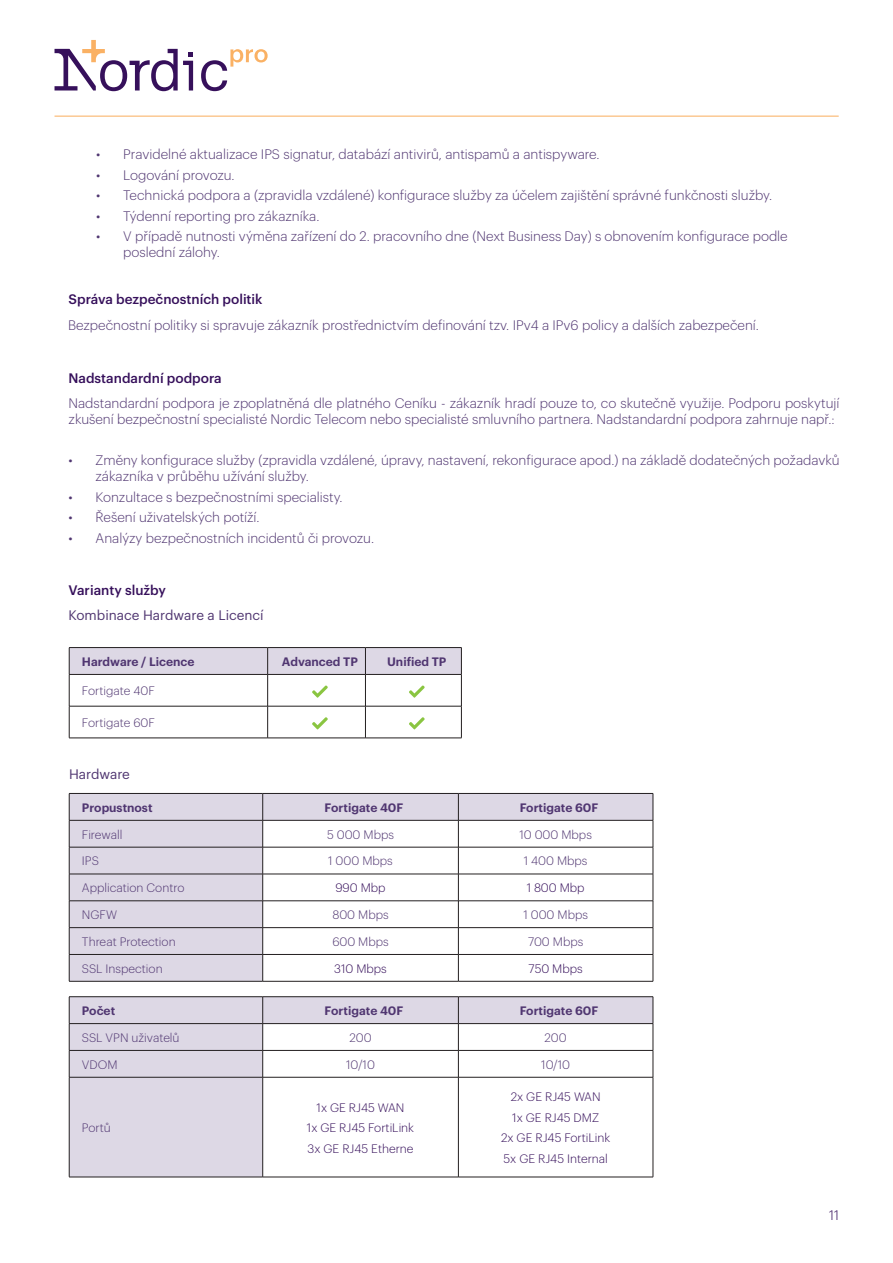
<style>
.page{position:relative;width:893px;height:1263px;background:#fff}
.page>*{position:absolute;margin:0;border:0;box-sizing:border-box;transform-origin:0 0}
.t1{font:300 13.5px/16.2px "Graphik";color:#503671}
.t2{font:500 13.5px "Graphik";color:#36105b}
.t3{font:13.5px "Graphik";color:#503671}
.t4{font:300 13.5px "Graphik";color:#36105b}
.t5{font:300 12px "Graphik";color:#503671}
.t6{font:300 12px/20.5px "Graphik";color:#36105b;text-align:center}
.t7{font:600 12px "Graphik";color:#503671}
</style>
<div class="page">
<hr style="left:55px;top:115px;width:784px;height:2px;background:#fab164">
<svg style="left:55px;top:40px;width:138px;height:51px"></svg>
<svg style="left:201px;top:49px;width:67px;height:42px"></svg>
<svg style="left:69px;top:647px;width:393px;height:27px;background:#d3cfdb"></svg>
<hr style="left:69px;top:674px;width:199px;height:1px;background:#231f20">
<hr style="left:69px;top:675px;width:1px;height:31px;background:#231f20">
<hr style="left:268px;top:674px;width:97px;height:1px;background:#231f20">
<hr style="left:267px;top:675px;width:1px;height:31px;background:#231f20">
<hr style="left:365px;top:674px;width:97px;height:1px;background:#231f20">
<hr style="left:365px;top:675px;width:1px;height:31px;background:#231f20">
<hr style="left:461px;top:675px;width:1px;height:31px;background:#231f20">
<hr style="left:69px;top:706px;width:199px;height:1px;background:#231f20">
<hr style="left:69px;top:706px;width:1px;height:32px;background:#231f20">
<hr style="left:268px;top:706px;width:97px;height:1px;background:#231f20">
<hr style="left:267px;top:706px;width:1px;height:32px;background:#231f20">
<hr style="left:365px;top:706px;width:97px;height:1px;background:#231f20">
<hr style="left:365px;top:706px;width:1px;height:32px;background:#231f20">
<hr style="left:461px;top:706px;width:1px;height:32px;background:#231f20">
<hr style="left:69px;top:738px;width:199px;height:1px;background:#231f20">
<hr style="left:268px;top:738px;width:97px;height:1px;background:#231f20">
<hr style="left:365px;top:738px;width:97px;height:1px;background:#231f20">
<svg style="left:312px;top:685px;width:16px;height:13px"></svg>
<svg style="left:409px;top:685px;width:16px;height:13px"></svg>
<svg style="left:312px;top:717px;width:16px;height:12px"></svg>
<svg style="left:409px;top:717px;width:16px;height:12px"></svg>
<svg style="left:70px;top:794px;width:583px;height:187px"></svg>
<hr style="left:69px;top:793px;width:194px;height:1px;background:#231f20">
<hr style="left:263px;top:793px;width:195px;height:1px;background:#231f20">
<hr style="left:458px;top:793px;width:195px;height:1px;background:#231f20">
<hr style="left:69px;top:820px;width:194px;height:1px;background:#231f20">
<hr style="left:263px;top:820px;width:195px;height:1px;background:#231f20">
<hr style="left:458px;top:820px;width:195px;height:1px;background:#231f20">
<hr style="left:69px;top:847px;width:194px;height:1px;background:#231f20">
<hr style="left:263px;top:847px;width:195px;height:1px;background:#231f20">
<hr style="left:458px;top:847px;width:195px;height:1px;background:#231f20">
<hr style="left:69px;top:874px;width:194px;height:1px;background:#231f20">
<hr style="left:263px;top:874px;width:195px;height:1px;background:#231f20">
<hr style="left:458px;top:874px;width:195px;height:1px;background:#231f20">
<hr style="left:69px;top:900px;width:194px;height:1px;background:#231f20">
<hr style="left:263px;top:900px;width:195px;height:1px;background:#231f20">
<hr style="left:458px;top:900px;width:195px;height:1px;background:#231f20">
<hr style="left:69px;top:927px;width:194px;height:1px;background:#231f20">
<hr style="left:263px;top:927px;width:195px;height:1px;background:#231f20">
<hr style="left:458px;top:927px;width:195px;height:1px;background:#231f20">
<hr style="left:69px;top:954px;width:194px;height:1px;background:#231f20">
<svg style="left:69px;top:794px;width:1px;height:187px"></svg>
<hr style="left:263px;top:954px;width:195px;height:1px;background:#231f20">
<svg style="left:262px;top:794px;width:1px;height:187px"></svg>
<hr style="left:458px;top:954px;width:195px;height:1px;background:#231f20">
<svg style="left:458px;top:794px;width:1px;height:187px"></svg>
<svg style="left:653px;top:794px;width:1px;height:187px"></svg>
<hr style="left:69px;top:981px;width:194px;height:1px;background:#231f20">
<hr style="left:263px;top:981px;width:195px;height:1px;background:#231f20">
<hr style="left:458px;top:981px;width:195px;height:1px;background:#231f20">
<svg style="left:70px;top:997px;width:583px;height:180px"></svg>
<hr style="left:69px;top:996px;width:194px;height:1px;background:#231f20">
<hr style="left:263px;top:996px;width:195px;height:1px;background:#231f20">
<hr style="left:458px;top:996px;width:195px;height:1px;background:#231f20">
<hr style="left:69px;top:1023px;width:194px;height:1px;background:#231f20">
<hr style="left:263px;top:1023px;width:195px;height:1px;background:#231f20">
<hr style="left:458px;top:1023px;width:195px;height:1px;background:#231f20">
<hr style="left:69px;top:1050px;width:194px;height:1px;background:#231f20">
<svg style="left:69px;top:997px;width:1px;height:80px"></svg>
<hr style="left:263px;top:1050px;width:195px;height:1px;background:#231f20">
<svg style="left:262px;top:997px;width:1px;height:80px"></svg>
<hr style="left:458px;top:1050px;width:195px;height:1px;background:#231f20">
<svg style="left:458px;top:997px;width:1px;height:80px"></svg>
<svg style="left:653px;top:997px;width:1px;height:80px"></svg>
<hr style="left:69px;top:1077px;width:194px;height:1px;background:#231f20">
<hr style="left:69px;top:1077px;width:1px;height:100px;background:#231f20">
<hr style="left:263px;top:1077px;width:195px;height:1px;background:#231f20">
<hr style="left:262px;top:1077px;width:1px;height:100px;background:#231f20">
<hr style="left:458px;top:1077px;width:195px;height:1px;background:#231f20">
<hr style="left:458px;top:1077px;width:1px;height:100px;background:#231f20">
<hr style="left:653px;top:1077px;width:1px;height:100px;background:#231f20">
<hr style="left:69px;top:1177px;width:194px;height:1px;background:#231f20">
<hr style="left:263px;top:1177px;width:195px;height:1px;background:#231f20">
<hr style="left:458px;top:1177px;width:195px;height:1px;background:#231f20">
<p class="t1" style="left:96px;top:145px;width:505px">• Pravidelné aktualizace IPS signatur, databází antivirů, antispamů a antispyware.</p>
<p class="t1" style="left:96px;top:166px;width:140px">• Logování provozu.</p>
<p class="t1" style="left:96px;top:186px;width:677px">• Technická podpora a (zpravidla vzdálené) konfigurace služby za účelem zajištění správné funkčnosti služby.</p>
<p class="t1" style="left:96px;top:207px;width:225px">• Týdenní reporting pro zákazníka.</p>
<p class="t1" style="left:123px;top:227px;width:666px;text-indent:-27px">• V případě nutnosti výměna zařízení do 2. pracovního dne (Next Business Day) s obnovením konfigurace podle poslední zálohy.</p>
<p class="t2" style="left:69px;top:289px;width:196px">Správa bezpečnostních politik</p>
<p class="t1" style="left:68px;top:316px;width:692px">Bezpečnostní politiky si spravuje zákazník prostřednictvím definování tzv. IPv4 a IPv6 policy a dalších zabezpečení.</p>
<p class="t2" style="left:69px;top:368px;width:155px">Nadstandardní podpora</p>
<p class="t1" style="left:69px;top:394px;width:772px">Nadstandardní podpora je zpoplatněná dle platného Ceníku - zákazník hradí pouze to, co skutečně využije. Podporu poskytují zkušení bezpečnostní specialisté Nordic Telecom nebo specialisté smluvního partnera. Nadstandardní podpora zahrnuje např.:</p>
<p class="t1" style="left:96px;top:451px;width:745px;text-indent:-27px">• Změny konfigurace služby (zpravidla vzdálené, úpravy, nastavení, rekonfigurace apod.) na základě dodatečných požadavků zákazníka v průběhu užívání služby.</p>
<p class="t1" style="left:69px;top:488px;width:276px">• Konzultace s bezpečnostními specialisty.</p>
<p class="t1" style="left:69px;top:508px;width:193px">• Řešení uživatelských potíží.</p>
<p class="t1" style="left:69px;top:529px;width:307px">• Analýzy bezpečnostních incidentů či provozu.</p>
<p class="t2" style="left:69px;top:580px;width:99px">Varianty služby</p>
<p class="t3" style="left:69px;top:605px;width:197px">Kombinace Hardware a Licencí</p>
<p class="t7" style="left:82px;top:652px;width:114px">Hardware / Licence</p>
<p class="t7" style="left:282px;top:652px;width:77px">Advanced TP</p>
<p class="t7" style="left:387px;top:652px;width:61px">Unified TP</p>
<p class="t5" style="left:82px;top:682px;width:74px">Fortigate 40F</p>
<p class="t5" style="left:82px;top:714px;width:74px">Fortigate 60F</p>
<p class="t3" style="left:69px;top:763px;width:62px">Hardware</p>
<p class="t7" style="left:82px;top:798px;width:72px">Propustnost</p>
<p class="t7" style="left:325px;top:798px;width:80px">Fortigate 40F</p>
<p class="t7" style="left:520px;top:798px;width:80px">Fortigate 60F</p>
<p class="t5" style="left:82px;top:825px;width:42px">Firewall</p>
<p class="t5" style="left:327px;top:825px;width:68px">5 000 Mbps</p>
<p class="t5" style="left:519px;top:825px;width:74px">10 000 Mbps</p>
<p class="t5" style="left:82px;top:852px;width:18px">IPS</p>
<p class="t5" style="left:328px;top:852px;width:66px">1 000 Mbps</p>
<p class="t5" style="left:524px;top:852px;width:65px">1 400 Mbps</p>
<p class="t5" style="left:82px;top:879px;width:104px">Application Contro</p>
<p class="t6" style="left:336px;top:877px;width:52px">990 Mbp</p>
<p class="t6" style="left:527px;top:877px;width:59px">1 800 Mbp</p>
<p class="t5" style="left:82px;top:906px;width:37px">NGFW</p>
<p class="t5" style="left:332px;top:906px;width:58px">800 Mbps</p>
<p class="t5" style="left:523px;top:906px;width:66px">1 000 Mbps</p>
<p class="t5" style="left:82px;top:933px;width:95px">Threat Protection</p>
<p class="t5" style="left:332px;top:933px;width:58px">600 Mbps</p>
<p class="t5" style="left:528px;top:933px;width:57px">700 Mbps</p>
<p class="t5" style="left:82px;top:960px;width:82px">SSL Inspection</p>
<p class="t6" style="left:334px;top:957px;width:54px">310 Mbps</p>
<p class="t6" style="left:529px;top:957px;width:56px">750 Mbps</p>
<p class="t7" style="left:82px;top:1001px;width:35px">Počet</p>
<p class="t7" style="left:325px;top:1001px;width:80px">Fortigate 40F</p>
<p class="t7" style="left:520px;top:1001px;width:80px">Fortigate 60F</p>
<p class="t5" style="left:82px;top:1029px;width:99px">SSL VPN uživatelů</p>
<p class="t5" style="left:349px;top:1029px;width:24px">200</p>
<p class="t5" style="left:545px;top:1029px;width:24px">200</p>
<p class="t5" style="left:82px;top:1056px;width:37px">VDOM</p>
<p class="t5" style="left:346px;top:1056px;width:30px">10/10</p>
<p class="t5" style="left:541px;top:1056px;width:30px">10/10</p>
<p class="t5" style="left:82px;top:1119px;width:30px">Portů</p>
<p class="t6" style="left:307px;top:1096px;width:109px">1x GE RJ45 WAN<br>1x GE RJ45 FortiLink<br>3x GE RJ45 Etherne</p>
<p class="t6" style="left:501px;top:1086px;width:111px">2x GE RJ45 WAN<br>1x GE RJ45 DMZ<br>2x GE RJ45 FortiLink<br>5x GE RJ45 Internal</p>
<p class="t4" style="left:829px;top:1205px;width:11px">11</p>
</div>
